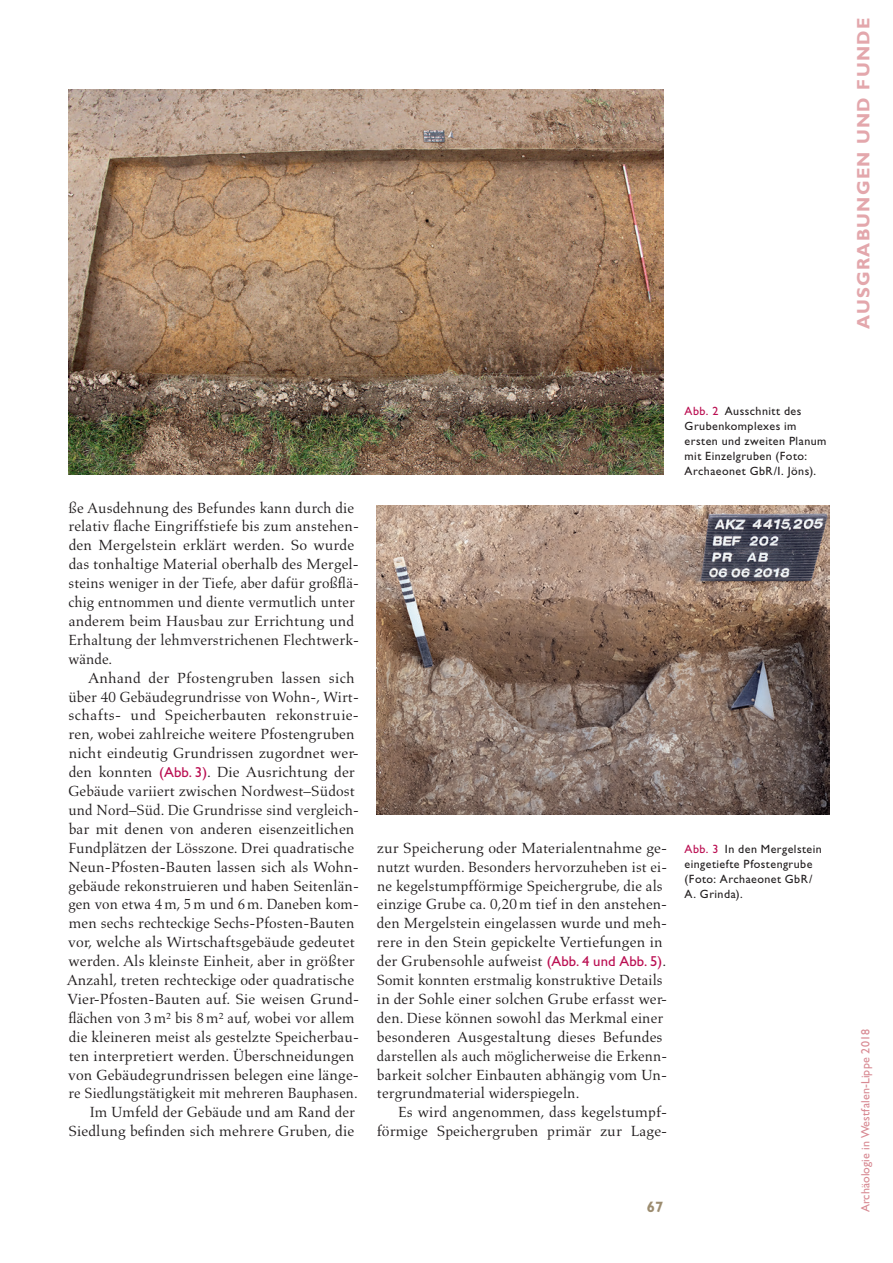
<style>
.page{position:relative;width:893px;height:1263px;background:#fff}
.page>*{position:absolute;margin:0;border:0;box-sizing:border-box;transform-origin:0 0}
.t1{font:18px "Gill Sans Std Bold 4";letter-spacing:.07em;color:#e3a7ac}
.t2{font:15px/18.9px "Aldus LT Std";letter-spacing:.005em;color:#231f20}
.t3{font:700 15px "Gill Sans Std";color:#9c8c6f}
.t4{font:12px/15px "Gill Sans Std";letter-spacing:.04em;color:#231f20}
.t5{font:12px "Gill Sans Std 4";letter-spacing:.01em;color:#d88a93}
.s1{font-family:"Gill Sans Std";font-size:14.4px;color:#ba0e51}
.s2{color:#ba0e51}
</style>
<div class="page">
<img style="left:68px;top:90px;width:595px;height:385px">
<img style="left:376px;top:506px;width:453px;height:309px">
<p class="t2" style="left:68px;top:498px;width:292px">ße Ausdehnung des Befundes kann durch die relativ flache Eingriffstiefe bis zum anstehen&shy;den Mergelstein erklärt werden. So wurde das tonhaltige Material oberhalb des Mergel&shy;steins weniger in der Tiefe, aber dafür großflä&shy;chig entnommen und diente vermutlich unter anderem beim Hausbau zur Errichtung und Erhaltung der lehmverstrichenen Flechtwerk&shy;wände.</p>
<p class="t2" style="left:88px;top:668px;width:268px">Anhand der Pfostengruben lassen sich</p>
<p class="t2" style="left:68px;top:687px;width:292px">über 40 Gebäudegrundrisse von Wohn-, Wirt-</p>
<p class="t2" style="left:69px;top:706px;width:292px">schafts- und Speicherbauten rekonstruie-</p>
<p class="t2" style="left:68px;top:725px;width:288px">ren, wobei zahlreiche weitere Pfostengruben</p>
<p class="t2" style="left:69px;top:744px;width:292px">nicht eindeutig Grundrissen zugordnet wer-</p>
<p class="t2" style="left:69px;top:763px;width:288px">den konnten <span class="s1">(Abb. 3)</span>. Die Ausrichtung der</p>
<p class="t2" style="left:68px;top:782px;width:288px">Gebäude variiert zwischen Nordwest–Südost</p>
<p class="t2" style="left:68px;top:801px;width:292px">und Nord–Süd. Die Grundrisse sind vergleich-</p>
<p class="t2" style="left:69px;top:820px;width:287px">bar mit denen von anderen eisenzeitlichen</p>
<p class="t2" style="left:68px;top:838px;width:287px">Fundplätzen der Lösszone. Drei quadratische</p>
<p class="t2" style="left:68px;top:857px;width:292px">Neun-Pfosten-Bauten lassen sich als Wohn-</p>
<p class="t2" style="left:68px;top:876px;width:292px">gebäude rekonstruieren und haben Seitenlän-</p>
<p class="t2" style="left:68px;top:895px;width:292px">gen von etwa 4m, 5m und 6m. Daneben kom-</p>
<p class="t2" style="left:69px;top:914px;width:287px">men sechs rechteckige Sechs-Pfosten-Bauten</p>
<p class="t2" style="left:68px;top:933px;width:288px">vor, welche als Wirtschaftsgebäude gedeutet</p>
<p class="t2" style="left:68px;top:952px;width:288px">werden. Als kleinste Einheit, aber in größter</p>
<p class="t2" style="left:67px;top:971px;width:289px">Anzahl, treten rechteckige oder quadratische</p>
<p class="t2" style="left:67px;top:990px;width:293px">Vier-Pfosten-Bauten auf. Sie weisen Grund-</p>
<p class="t2" style="left:68px;top:1009px;width:288px">flächen von 3m² bis 8m² auf, wobei vor allem</p>
<p class="t2" style="left:69px;top:1027px;width:292px">die kleineren meist als gestelzte Speicherbau-</p>
<p class="t2" style="left:69px;top:1046px;width:287px">ten interpretiert werden. Überschneidungen</p>
<p class="t2" style="left:68px;top:1065px;width:292px">von Gebäudegrundrissen belegen eine länge-</p>
<p class="t2" style="left:68px;top:1084px;width:291px">re Siedlungstätigkeit mit mehreren Bauphasen.</p>
<p class="t2" style="left:90px;top:1103px;width:267px">Im Umfeld der Gebäude und am Rand der</p>
<p class="t2" style="left:68px;top:1122px;width:287px">Siedlung befinden sich mehrere Gruben, die</p>
<p class="t4" style="left:685px;top:403px;width:143px"><span class="s2">Abb. 2</span> Ausschnitt des<br>Grubenkomplexes im ersten und zweiten Planum mit Einzelgruben (Foto:<br>Archaeonet GbR/I. Jöns).</p>
<p class="t2" style="left:377px;top:838px;width:292px">zur Speicherung oder Materialentnahme ge&shy;nutzt wurden. Besonders hervorzuheben ist ei&shy;ne kegelstumpfförmige Speichergrube, die als einzige Grube ca. 0,20m tief in den anstehen&shy;den Mergelstein eingelassen wurde und meh&shy;rere in den Stein gepickelte Vertiefungen in der Grubensohle aufweist <span class="s1">(Abb. 4 und Abb. 5)</span>.<br>Somit konnten erstmalig konstruktive Details in der Sohle einer solchen Grube erfasst wer&shy;den. Diese können sowohl das Merkmal einer besonderen Ausgestaltung dieses Befundes darstellen als auch möglicherweise die Erkenn&shy;barkeit solcher Einbauten abhängig vom Un&shy;tergrundmaterial widerspiegeln.</p>
<p class="t2" style="left:377px;top:1103px;width:292px;text-align:right">Es wird angenommen, dass kegelstumpf&shy;förmige Speichergruben primär zur Lage-</p>
<p class="t4" style="left:685px;top:841px;width:139px"><span class="s2">Abb. 3</span> In den Mergelstein eingetiefte Pfostengrube (Foto: Archaeonet GbR/<br>A. Grinda).</p>
<p class="t3" style="left:647px;top:1198px;width:18px">67</p>
<p class="t1" style="left:853px;top:329px;width:312px;rotate:-90deg">AUSGRABUNGEN UND FUNDE</p>
<p class="t5" style="left:859px;top:1212px;width:184px;rotate:-90deg">Archäologie in Westfalen-Lippe 2018</p>
</div>
